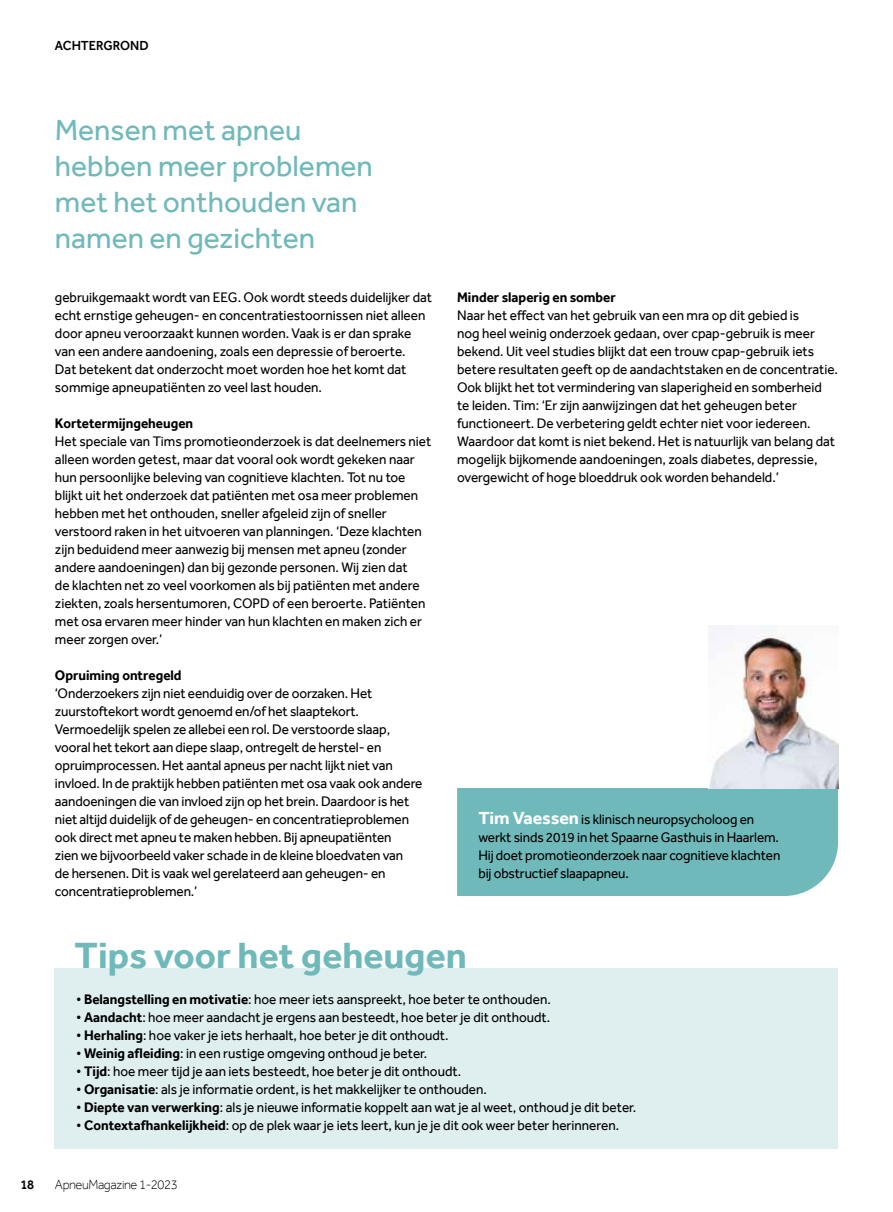
<style>
.page{position:relative;width:893px;height:1212px;background:#fff}
.page>*{position:absolute;margin:0;border:0;box-sizing:border-box;transform-origin:0 0}
.t1{font:700 37.5px "Effra";color:#70b9ba}
.t2{font:30px/36px "Effra";color:#70b9ba}
.t3{font:14.25px/18px "Effra";color:#000;scale:.95 1}
.t4{font:700 14.25px "Effra";color:#000;scale:.95 1}
.t5{font:300 13.5px "Effra";letter-spacing:-.03em;color:#000;scale:.95 1}
.t6{font:500 13.5px "Effra";color:#000;scale:.95 1}
.s1{font-weight:700;font-size:18px;color:#fff}
.s2{font-weight:700}
</style>
<div class="page">
<div style="left:457px;top:788px;width:381px;height:108px;background:#70b9ba"></div>
<img style="left:708px;top:626px;width:130px;height:162px">
<div style="left:55px;top:968px;width:783px;height:180px;background:#dfeeef"></div>
<p class="t6" style="left:55px;top:37px;width:100px">ACHTERGROND</p>
<h2 class="t2" style="left:55px;top:112px;width:319px">Mensen met apneu hebben meer problemen met het onthouden van namen en gezichten</h2>
<p class="t3" style="left:55px;top:288px;width:398px">gebruikgemaakt wordt van EEG. Ook wordt steeds duidelijker dat echt ernstige geheugen- en concentratiestoornissen niet alleen door apneu veroorzaakt kunnen worden. Vaak is er dan sprake van een andere aandoening, zoals een depressie of beroerte.<br>Dat betekent dat onderzocht moet worden hoe het komt dat sommige apneupatiënten zo veel last houden.</p>
<p class="t4" style="left:55px;top:414px;width:147px">Kortetermijngeheugen</p>
<p class="t3" style="left:55px;top:432px;width:398px">Het speciale van Tims promotieonderzoek is dat deelnemers niet alleen worden getest, maar dat vooral ook wordt gekeken naar hun persoonlijke beleving van cognitieve klachten. Tot nu toe blijkt uit het onderzoek dat patiënten met osa meer problemen hebben met het onthouden, sneller afgeleid zijn of sneller verstoord raken in het uitvoeren van planningen. ‘Deze klachten zijn beduidend meer aanwezig bij mensen met apneu (zonder andere aandoeningen) dan bij gezonde personen. Wij zien dat<br>de klachten net zo veel voorkomen als bij patiënten met andere ziekten, zoals hersentumoren, COPD of een beroerte. Patiënten met osa ervaren meer hinder van hun klachten en maken zich er meer zorgen over.’</p>
<p class="t4" style="left:55px;top:666px;width:135px">Opruiming ontregeld</p>
<p class="t3" style="left:55px;top:684px;width:388px">‘Onderzoekers zijn niet eenduidig over de oorzaken. Het zuurstoftekort wordt genoemd en/of het slaaptekort.<br>Vermoedelijk spelen ze allebei een rol. De verstoorde slaap, vooral het tekort aan diepe slaap, ontregelt de herstel- en opruimprocessen. Het aantal apneus per nacht lijkt niet van invloed. In de praktijk hebben patiënten met osa vaak ook andere aandoeningen die van invloed zijn op het brein. Daardoor is het niet altijd duidelijk of de geheugen- en concentratieproblemen ook direct met apneu te maken hebben. Bij apneupatiënten<br>zien we bijvoorbeeld vaker schade in de kleine bloedvaten van<br>de hersenen. Dit is vaak wel gerelateerd aan geheugen- en concentratieproblemen.’</p>
<p class="t4" style="left:457px;top:288px;width:169px">Minder slaperig en somber</p>
<p class="t3" style="left:457px;top:306px;width:402px">Naar het effect van het gebruik van een mra op dit gebied is<br>nog heel weinig onderzoek gedaan, over cpap-gebruik is meer bekend. Uit veel studies blijkt dat een trouw cpap-gebruik iets betere resultaten geeft op de aandachtstaken en de concentratie.<br>Ook blijkt het tot vermindering van slaperigheid en somberheid<br>te leiden. Tim: ‘Er zijn aanwijzingen dat het geheugen beter functioneert. De verbetering geldt echter niet voor iedereen.<br>Waardoor dat komt is niet bekend. Het is natuurlijk van belang dat mogelijk bijkomende aandoeningen, zoals diabetes, depressie, overgewicht of hoge bloeddruk ook worden behandeld.’</p>
<p class="t3" style="left:478px;top:810px;width:319px"><span class="s1">Tim Vaessen</span> is klinisch neuropsycholoog en werkt sinds 2019 in het Spaarne Gasthuis in Haarlem.<br>Hij doet promotieonderzoek naar cognitieve klachten bij obstructief slaapapneu.</p>
<h1 class="t1" style="left:75px;top:933px;width:394px">Tips voor het geheugen</h1>
<p class="t3" style="left:76px;top:990px;width:501px">• <span class="s2">Belangstelling en motivatie</span>: hoe meer iets aanspreekt, hoe beter te onthouden.</p>
<p class="t3" style="left:76px;top:1008px;width:501px">• <span class="s2">Aandacht</span>: hoe meer aandacht je ergens aan besteedt, hoe beter je dit onthoudt.</p>
<p class="t3" style="left:76px;top:1026px;width:393px">• <span class="s2">Herhaling</span>: hoe vaker je iets herhaalt, hoe beter je dit onthoudt.</p>
<p class="t3" style="left:76px;top:1044px;width:371px">• <span class="s2">Weinig afleiding</span>: in een rustige omgeving onthoud je beter.</p>
<p class="t3" style="left:76px;top:1062px;width:407px">• <span class="s2">Tijd</span>: hoe meer tijd je aan iets besteedt, hoe beter je dit onthoudt.</p>
<p class="t3" style="left:76px;top:1080px;width:434px">• <span class="s2">Organisatie</span>: als je informatie ordent, is het makkelijker te onthouden.</p>
<p class="t3" style="left:76px;top:1098px;width:591px">• <span class="s2">Diepte van verwerking</span>: als je nieuwe informatie koppelt aan wat je al weet, onthoud je dit beter.</p>
<p class="t3" style="left:76px;top:1116px;width:573px">• <span class="s2">Contextafhankelijkheid</span>: op de plek waar je iets leert, kun je je dit ook weer beter herinneren.</p>
<p class="t6" style="left:21px;top:1176px;width:16px">18</p>
<p class="t5" style="left:55px;top:1176px;width:131px">ApneuMagazine 1-2023</p>
</div>
